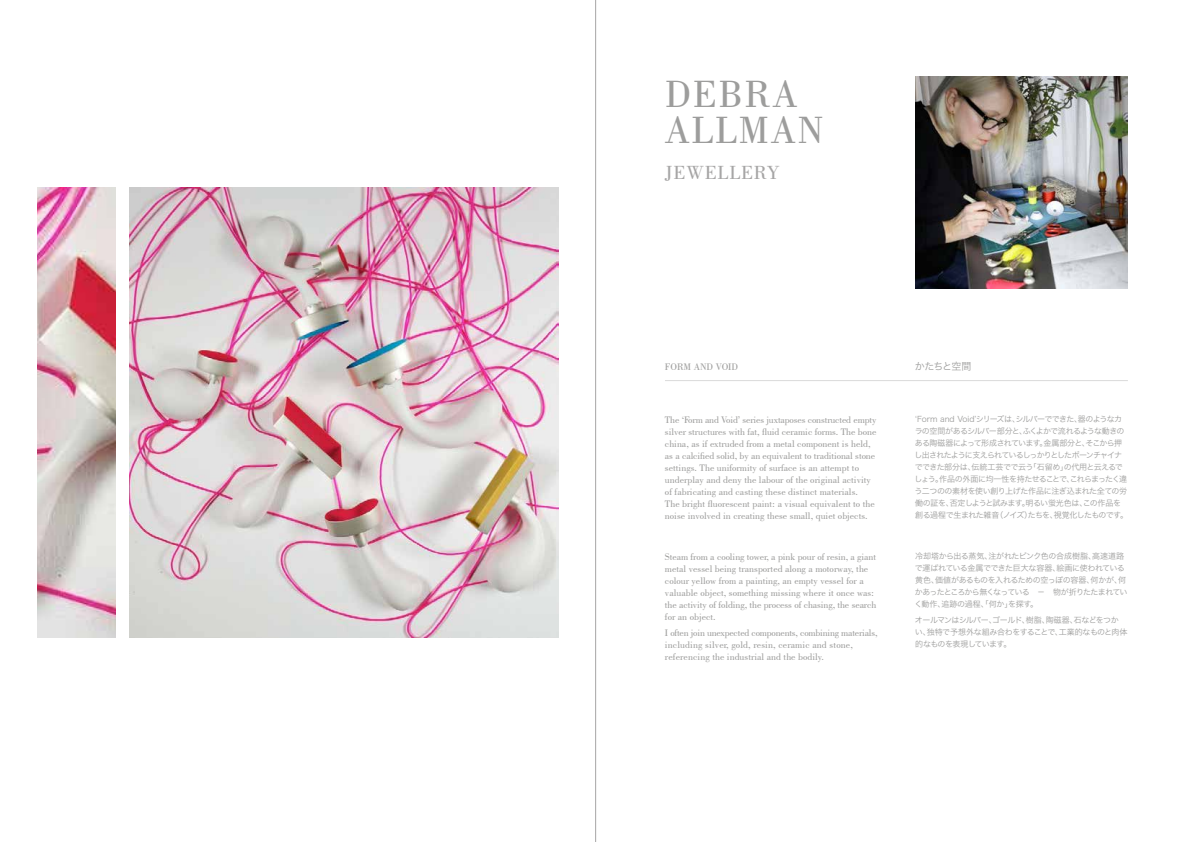
<style>
.page{position:relative;width:1191px;height:842px;background:#fff}
.page>*{position:absolute;margin:0;border:0;box-sizing:border-box;transform-origin:0 0}
.t1{font:40px/36px "Bodoni BT";letter-spacing:.04em;color:#9d9d9c}
.t2{font:20px "Bodoni BT";letter-spacing:.04em;color:#a6a5a5}
.t3{font:10px/12px "Bodoni BT";color:#9d9d9c}
.t4{font:10px "Hira Kaku Pro W3";letter-spacing:-.07em;color:#9d9d9c}
.t5{font:8px/12px "Hira Kaku Pro W3";letter-spacing:-.07em;color:#9d9d9c}
</style>
<div class="page">
<hr style="left:665px;top:380px;width:462px;height:1px;background:#dadada">
<hr style="left:595px;top:0;width:1px;height:842px;background:#a6a5a5">
<img style="left:129px;top:188px;width:429px;height:449px">
<img style="left:37px;top:188px;width:78px;height:449px">
<img style="left:915px;top:77px;width:212px;height:212px">
<h1 class="t1" style="left:665px;top:75px;width:160px">DEBRA<br>ALLMAN</h1>
<h2 class="t2" style="left:665px;top:160px;width:116px">JEWELLERY</h2>
<p class="t3" style="left:665px;top:361px;width:75px">FORM AND VOID</p>
<p class="t4" style="left:915px;top:357px;width:58px">かたちと空間</p>
<p class="t3" style="left:665px;top:413px;width:213px">The ‘Form and Void’ series juxtaposes constructed empty silver structures with fat, fluid ceramic forms. The bone china, as if extruded from a metal component is held, as a calcified solid, by an equivalent to traditional stone settings. The uniformity of surface is an attempt to underplay and deny the labour of the original activity of fabricating and casting these distinct materials.<br>The bright fluorescent paint: a visual equivalent to the noise involved in creating these small, quiet objects.</p>
<p class="t5" style="left:914px;top:413px;width:215px">‘Form and Void’シリーズは、シルバーでできた、器のようなカラの空間があるシルバー部分と、ふくよかで流れるような動きのある陶磁器によって形成されています。金属部分と、そこから押し出されたように支えられているしっかりとしたボーンチャイナでできた部分は、伝統工芸でで云う「石留め」の代用と云えるでしょう。作品の外面に均一性を持たせることで、これらまったく違う二つのの素材を使い創り上げた作品に注ぎ込まれた全ての労働の証を、否定しようと試みます。明るい蛍光色は、この作品を創る過程で生まれた雑音（ノイズ）たちを、視覚化したものです。</p>
<p class="t3" style="left:665px;top:551px;width:213px">Steam from a cooling tower, a pink pour of resin, a giant metal vessel being transported along a motorway, the colour yellow from a painting, an empty vessel for a valuable object, something missing where it once was: the activity of folding, the process of chasing, the search for an object.</p>
<p class="t3" style="left:665px;top:627px;width:214px">I often join unexpected components, combining materials, including silver, gold, resin, ceramic and stone, referencing the industrial and the bodily.</p>
<p class="t5" style="left:914px;top:549px;width:215px">冷却塔から出る蒸気、注がれたピンク色の合成樹脂、高速道路で運ばれている金属でできた巨大な容器、絵画に使われている黄色、価値があるものを入れるための空っぽの容器、何かが、何かあったところから無くなっている　－　物が折りたたまれていく動作、追跡の過程、「何か」を探す。</p>
<p class="t5" style="left:915px;top:613px;width:214px">オールマンはシルバー、ゴールド、樹脂、陶磁器、石などをつかい、独特で予想外な組み合わをすることで、工業的なものと肉体的なものを表現しています。</p>
</div>
